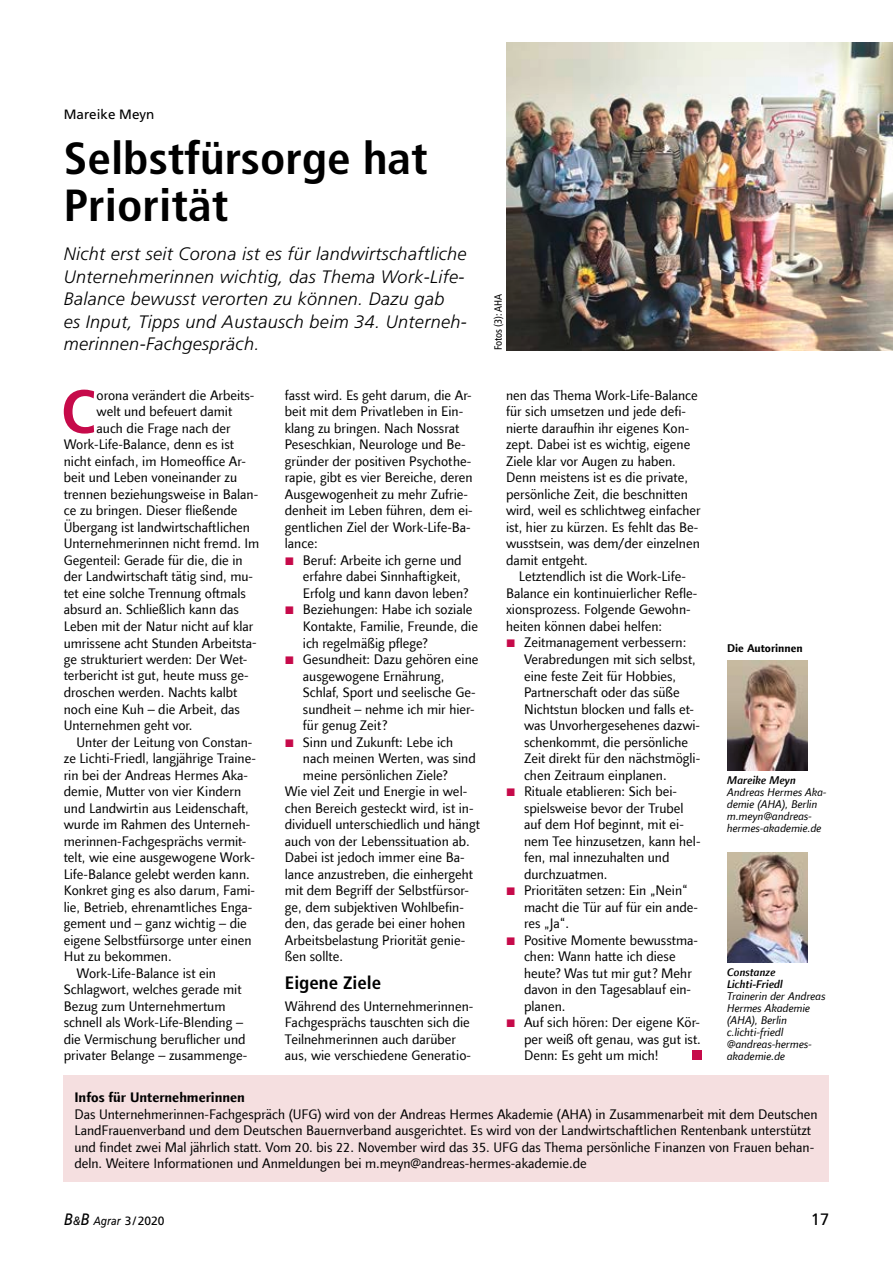
<style>
.page{position:relative;width:893px;height:1263px;background:#fff}
.page>*{position:absolute;margin:0;border:0;box-sizing:border-box;transform-origin:0 0}
.t1{font:700 condensed 61.2px "Frutiger LT Std";color:#c60a4a;scale:1.05 1}
.t2{font:700 condensed 45px/46.5px "Frutiger LT Std";color:#000;scale:1.05 1}
.t3{font:italic 300 18px/22.5px "Frutiger";letter-spacing:.02em;color:#000}
.t4{font:700 condensed 18px "Frutiger LT Std";color:#000;scale:1.05 1}
.t5{font:16.5px "Frutiger";color:#000}
.t6{font:13.95px/16.5px "Finnegan LT Com";color:#000}
.t7{font:700 13.95px "Finnegan LT Com";color:#000}
.t8{font:13.5px "Frutiger";color:#000}
.t9{font:italic 12px "Frutiger";color:#000;scale:.9 1}
.t10{font:italic 11.25px/12px "Finnegan LT Com";color:#000}
.t11{font:italic 500 11.25px/12px "Finnegan LT Com";color:#000}
.t12{font:700 11.25px "Finnegan LT Com";color:#000}
.t13{font:condensed 10.5px "Frutiger LT Std";color:#000}
.s1{font-size:16.5px}
.s2{font-style:normal}
</style>
<div class="page">
<div style="left:692px;top:1050px;width:10px;height:10px;background:#c60a4a"></div>
<img style="left:727px;top:660px;width:81px;height:111px">
<img style="left:727px;top:852px;width:81px;height:111px">
<div style="left:64px;top:1075px;width:765px;height:107px;background:#f5dfe0"></div>
<img style="left:506px;top:43px;width:387px;height:307px">
<p class="t8" style="left:64px;top:107px;width:92px">Mareike Meyn</p>
<h2 class="t2" style="left:64px;top:136px;width:348px">Selbstfürsorge hat<br>Priorität</h2>
<p class="t3" style="left:64px;top:243px;width:404px">Nicht erst seit Corona ist es für landwirtschaftliche Unternehmerinnen wichtig, das Thema Work-Life-Balance bewusst verorten zu können. Dazu gab<br>es Input, Tipps und Austausch beim 34. Unterneh&shy;merinnen-Fachgespräch.</p>
<h1 class="t1" style="left:61px;top:375px;width:36px">C</h1>
<p class="t6" style="left:97px;top:387px;width:159px">orona verändert die Arbeits-</p>
<p class="t6" style="left:285px;top:387px;width:189px">fasst wird. Es geht darum, die Ar&shy;beit mit dem Privatleben in Ein&shy;klang zu bringen. Nach Nossrat<br>Peseschkian, Neurologe und Be&shy;gründer der positiven Psychothe&shy;rapie, gibt es vier Bereiche, deren<br>Ausgewogenheit zu mehr Zufrie&shy;denheit im Leben führen, dem ei&shy;gentlichen Ziel der Work-Life-Ba&shy;lance:</p>
<p class="t6" style="left:303px;top:552px;width:160px">Beruf: Arbeite ich gerne und</p>
<p class="t6" style="left:303px;top:569px;width:159px">erfahre dabei Sinnhaftigkeit,</p>
<p class="t6" style="left:303px;top:585px;width:167px">Erfolg und kann davon leben?</p>
<p class="t6" style="left:303px;top:602px;width:171px">Beziehungen: Habe ich soziale</p>
<p class="t6" style="left:303px;top:618px;width:177px">Kontakte, Familie, Freunde, die</p>
<p class="t6" style="left:303px;top:635px;width:126px">ich regelmäßig pflege?</p>
<p class="t6" style="left:303px;top:651px;width:177px">Gesundheit: Dazu gehören eine</p>
<p class="t6" style="left:303px;top:668px;width:143px">ausgewogene Ernährung,</p>
<p class="t6" style="left:303px;top:684px;width:174px">Schlaf, Sport und seelische Ge-</p>
<p class="t6" style="left:303px;top:701px;width:173px">sundheit – nehme ich mir hier-</p>
<p class="t6" style="left:303px;top:717px;width:86px">für genug Zeit?</p>
<p class="t6" style="left:303px;top:734px;width:152px">Sinn und Zukunft: Lebe ich</p>
<p class="t6" style="left:303px;top:750px;width:174px">nach meinen Werten, was sind</p>
<p class="t6" style="left:303px;top:767px;width:146px">meine persönlichen Ziele?</p>
<p class="t6" style="left:285px;top:783px;width:184px">Wie viel Zeit und Energie in wel-</p>
<p class="t6" style="left:285px;top:800px;width:190px">chen Bereich gesteckt wird, ist in-</p>
<p class="t6" style="left:285px;top:816px;width:196px">dividuell unterschiedlich und hängt</p>
<p class="t6" style="left:285px;top:833px;width:186px">auch von der Lebenssituation ab.</p>
<p class="t6" style="left:285px;top:849px;width:181px">Dabei ist jedoch immer eine Ba-</p>
<p class="t6" style="left:285px;top:866px;width:190px">lance anzustreben, die einhergeht</p>
<p class="t6" style="left:285px;top:882px;width:185px">mit dem Begriff der Selbstfürsor-</p>
<p class="t6" style="left:285px;top:899px;width:180px">ge, dem subjektiven Wohlbefin-</p>
<p class="t6" style="left:285px;top:915px;width:182px">den, das gerade bei einer hohen</p>
<p class="t6" style="left:285px;top:932px;width:182px">Arbeitsbelastung Priorität genie-</p>
<p class="t6" style="left:285px;top:948px;width:60px">ßen sollte.</p>
<p class="t4" style="left:285px;top:972px;width:93px">Eigene Ziele</p>
<p class="t6" style="left:285px;top:998px;width:190px">Während des Unternehmerinnen-<br>Fachgesprächs tauschten sich die<br>Teilnehmerinnen auch darüber aus, wie verschiedene Generatio-</p>
<p class="t6" style="left:97px;top:404px;width:137px">welt und befeuert damit</p>
<p class="t6" style="left:97px;top:420px;width:136px">auch die Frage nach der</p>
<p class="t6" style="left:64px;top:437px;width:172px">Work-Life-Balance, denn es ist</p>
<p class="t6" style="left:64px;top:453px;width:184px">nicht einfach, im Homeoffice Ar-</p>
<p class="t6" style="left:64px;top:470px;width:175px">beit und Leben voneinander zu</p>
<p class="t6" style="left:64px;top:486px;width:196px">trennen beziehungsweise in Balan-</p>
<p class="t6" style="left:64px;top:503px;width:175px">ce zu bringen. Dieser fließende</p>
<p class="t6" style="left:64px;top:519px;width:188px">Übergang ist landwirtschaftlichen</p>
<p class="t6" style="left:64px;top:536px;width:197px">Unternehmerinnen nicht fremd. Im</p>
<p class="t6" style="left:64px;top:552px;width:180px">Gegenteil: Gerade für die, die in</p>
<p class="t6" style="left:64px;top:569px;width:191px">der Landwirtschaft tätig sind, mu-</p>
<p class="t6" style="left:64px;top:585px;width:184px">tet eine solche Trennung oftmals</p>
<p class="t6" style="left:64px;top:602px;width:177px">absurd an. Schließlich kann das</p>
<p class="t6" style="left:64px;top:618px;width:191px">Leben mit der Natur nicht auf klar</p>
<p class="t6" style="left:64px;top:635px;width:194px">umrissene acht Stunden Arbeitsta-</p>
<p class="t6" style="left:64px;top:651px;width:185px">ge strukturiert werden: Der Wet-</p>
<p class="t6" style="left:64px;top:668px;width:186px">terbericht ist gut, heute muss ge-</p>
<p class="t6" style="left:64px;top:684px;width:175px">droschen werden. Nachts kalbt</p>
<p class="t6" style="left:64px;top:701px;width:178px">noch eine Kuh – die Arbeit, das</p>
<p class="t6" style="left:64px;top:717px;width:130px">Unternehmen geht vor.</p>
<p class="t6" style="left:77px;top:734px;width:177px">Unter der Leitung von Constan-</p>
<p class="t6" style="left:64px;top:750px;width:194px">ze Lichti-Friedl, langjährige Traine-</p>
<p class="t6" style="left:64px;top:767px;width:186px">rin bei der Andreas Hermes Aka-</p>
<p class="t6" style="left:64px;top:783px;width:179px">demie, Mutter von vier Kindern</p>
<p class="t6" style="left:64px;top:800px;width:187px">und Landwirtin aus Leidenschaft,</p>
<p class="t6" style="left:64px;top:816px;width:188px">wurde im Rahmen des Unterneh-</p>
<p class="t6" style="left:64px;top:833px;width:184px">merinnen-Fachgesprächs vermit-</p>
<p class="t6" style="left:64px;top:849px;width:193px">telt, wie eine ausgewogene Work-</p>
<p class="t6" style="left:64px;top:866px;width:187px">Life-Balance gelebt werden kann.</p>
<p class="t6" style="left:64px;top:882px;width:193px">Konkret ging es also darum, Fami-</p>
<p class="t6" style="left:64px;top:899px;width:190px">lie, Betrieb, ehrenamtliches Enga-</p>
<p class="t6" style="left:64px;top:915px;width:185px">gement und – ganz wichtig – die</p>
<p class="t6" style="left:64px;top:932px;width:189px">eigene Selbstfürsorge unter einen</p>
<p class="t6" style="left:64px;top:948px;width:109px">Hut zu bekommen.</p>
<p class="t6" style="left:77px;top:965px;width:141px">Work-Life-Balance ist ein</p>
<p class="t6" style="left:64px;top:981px;width:179px">Schlagwort, welches gerade mit</p>
<p class="t6" style="left:64px;top:998px;width:163px">Bezug zum Unternehmertum</p>
<p class="t6" style="left:64px;top:1014px;width:181px">schnell als Work-Life-Blending –</p>
<p class="t6" style="left:64px;top:1031px;width:183px">die Vermischung beruflicher und</p>
<p class="t6" style="left:64px;top:1047px;width:185px">privater Belange – zusammenge-</p>
<p class="t13" style="left:492px;top:350px;width:58px;rotate:-90deg">Fotos (3): AHA</p>
<p class="t6" style="left:506px;top:387px;width:196px">nen das Thema Work-Life-Balance für sich umsetzen und jede defi&shy;nierte daraufhin ihr eigenes Kon&shy;zept. Dabei ist es wichtig, eigene<br>Ziele klar vor Augen zu haben.<br>Denn meistens ist es die private, persönliche Zeit, die beschnitten wird, weil es schlichtweg einfacher ist, hier zu kürzen. Es fehlt das Be&shy;wusstsein, was dem/der einzelnen damit entgeht.</p>
<p class="t6" style="left:506px;top:569px;width:193px;text-indent:13px">Letztendlich ist die Work-Life-Balance ein kontinuierlicher Refle&shy;xionsprozess. Folgende Gewohn&shy;heiten können dabei helfen:</p>
<p class="t6" style="left:524px;top:635px;width:178px">Zeitmanagement verbessern:<br>Verabredungen mit sich selbst, eine feste Zeit für Hobbies,<br>Partnerschaft oder das süße<br>Nichtstun blocken und falls et&shy;was Unvorhergesehenes dazwi&shy;schenkommt, die persönliche<br>Zeit direkt für den nächstmögli&shy;chen Zeitraum einplanen.<br>Rituale etablieren: Sich bei&shy;spielsweise bevor der Trubel auf dem Hof beginnt, mit ei&shy;nem Tee hinzusetzen, kann hel&shy;fen, mal innezuhalten und durchzuatmen.<br>Prioritäten setzen: Ein „Nein“ macht die Tür auf für ein ande&shy;res „Ja“.<br>Positive Momente bewusstma&shy;chen: Wann hatte ich diese heute? Was tut mir gut? Mehr davon in den Tagesablauf ein&shy;planen.<br>Auf sich hören: Der eigene Kör&shy;per weiß oft genau, was gut ist.<br>Denn: Es geht um mich!</p>
<p class="t12" style="left:727px;top:642px;width:77px">Die Autorinnen</p>
<p class="t11" style="left:727px;top:774px;width:70px">Mareike Meyn</p>
<p class="t10" style="left:727px;top:786px;width:101px">Andreas Hermes Aka&shy;demie (AHA), Berlin m.meyn@andreas&shy;hermes-akademie.de</p>
<p class="t11" style="left:727px;top:966px;width:57px">Constanze<br>Lichti-Friedl</p>
<p class="t10" style="left:727px;top:990px;width:100px">Trainerin der Andreas<br>Hermes Akademie (AHA), Berlin c.lichti-friedl @andreas-hermes&shy;akademie.de</p>
<p class="t7" style="left:74px;top:1089px;width:172px">Infos für Unternehmerinnen</p>
<p class="t6" style="left:74px;top:1106px;width:745px">Das Unternehmerinnen-Fachgespräch (UFG) wird von der Andreas Hermes Akademie (AHA) in Zusammenarbeit mit dem Deutschen LandFrauenverband und dem Deutschen Bauernverband ausgerichtet. Es wird von der Landwirtschaftlichen Rentenbank unterstützt und findet zwei Mal jährlich statt. Vom 20. bis 22. November wird das 35. UFG das Thema persönliche Finanzen von Frauen behan&shy;deln. Weitere Informationen und Anmeldungen bei m.meyn@andreas-hermes-akademie.de</p>
<p class="t9" style="left:64px;top:1214px;width:113px"><span class="s1">B</span>&amp;<span class="s1">B</span> Agrar <span class="s2">3/2020</span></p>
<p class="t5" style="left:811px;top:1209px;width:20px">17</p>
</div>
